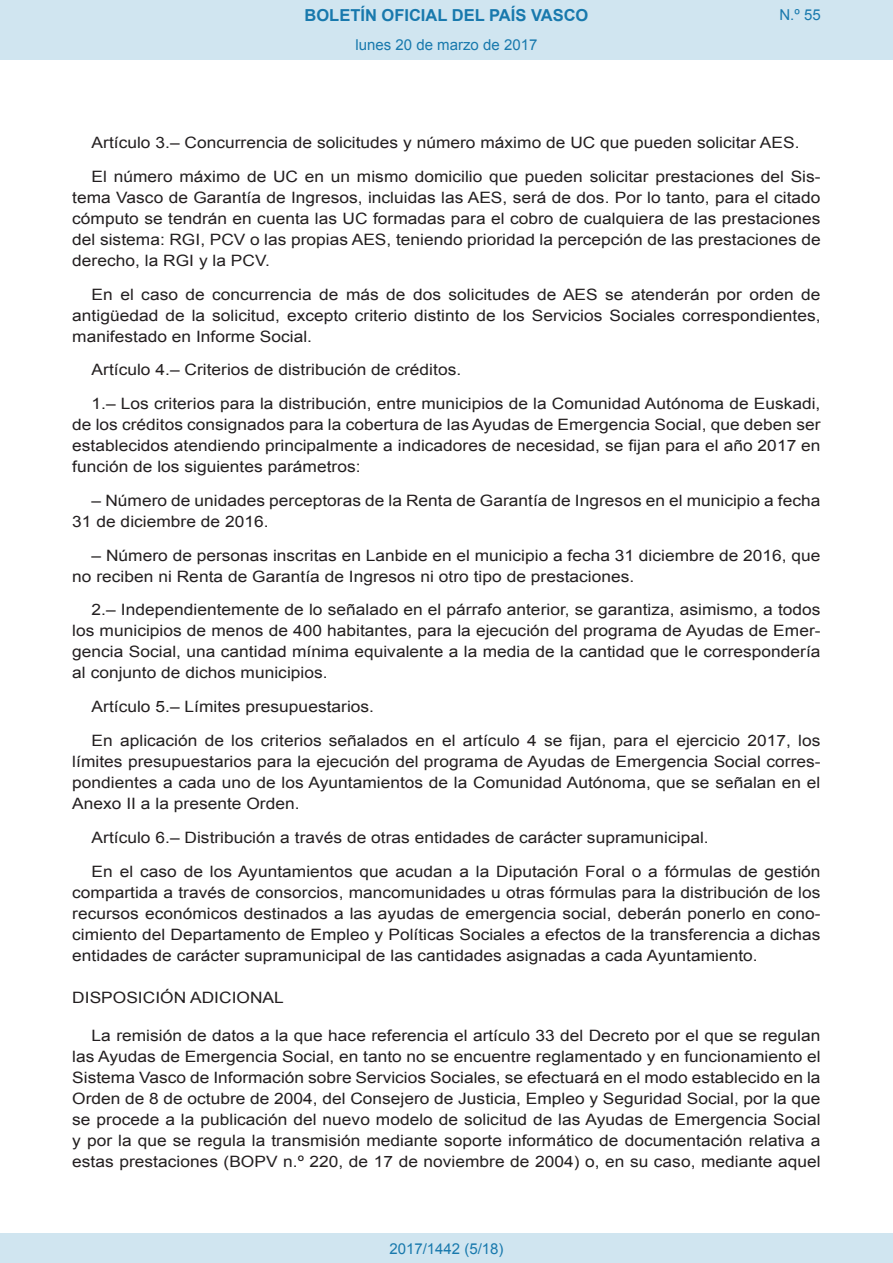
<style>
.page{position:relative;width:893px;height:1263px;background:#fff}
.page>*{position:absolute;margin:0;border:0;box-sizing:border-box;transform-origin:0 0}
.t1{font:700 16.5px "Arial";color:#1879ad}
.BOPVDetalle{font:15.6px/21px "Arial";color:#231f20;text-align:justify;scale:1.11 1}
.BOPVDisposicion{font:15.6px "Arial";color:#231f20;scale:1.11 1}
.Paginacion_Centro{font:15px "Arial";color:#1879ad}
</style>
<div class="page">
<div style="left:0;top:0;width:893px;height:60px;background:#d0e5f0"></div>
<div style="left:0;top:1233px;width:893px;height:30px;background:#d0e5f0"></div>
<p class="t1" style="left:305px;top:4px;width:285px">BOLETÍN OFICIAL DEL PAÍS VASCO</p>
<p class="Paginacion_Centro" style="left:356px;top:35px;width:183px">lunes 20 de marzo de 2017</p>
<p class="Paginacion_Centro" style="left:779px;top:5px;width:43px">N.º 55</p>
<p class="BOPVDetalle" style="left:92px;top:132px;width:639px">Artículo 3.– Concurrencia de solicitudes y número máximo de UC que pueden solicitar AES.</p>
<p class="BOPVDetalle" style="left:72px;top:166px;width:676px;text-indent:19px">El número máximo de UC en un mismo domicilio que pueden solicitar prestaciones del Sis&shy;tema Vasco de Garantía de Ingresos, incluidas las AES, será de dos. Por lo tanto, para el citado cómputo se tendrán en cuenta las UC formadas para el cobro de cualquiera de las prestaciones del sistema: RGI, PCV o las propias AES, teniendo prioridad la percepción de las prestaciones de derecho, la RGI y la PCV.</p>
<p class="BOPVDetalle" style="left:72px;top:284px;width:676px;text-indent:19px">En el caso de concurrencia de más de dos solicitudes de AES se atenderán por orden de antigüedad de la solicitud, excepto criterio distinto de los Servicios Sociales correspondientes, manifestado en Informe Social.</p>
<p class="BOPVDetalle" style="left:92px;top:360px;width:334px">Artículo 4.– Criterios de distribución de créditos.</p>
<p class="BOPVDetalle" style="left:72px;top:393px;width:676px;text-indent:19px">1.– Los criterios para la distribución, entre municipios de la Comunidad Autónoma de Euskadi, de los créditos consignados para la cobertura de las Ayudas de Emergencia Social, que deben ser establecidos atendiendo principalmente a indicadores de necesidad, se fijan para el año 2017 en función de los siguientes parámetros:</p>
<p class="BOPVDetalle" style="left:72px;top:490px;width:675px;text-indent:19px">– Número de unidades perceptoras de la Renta de Garantía de Ingresos en el municipio a fecha<br>31 de diciembre de 2016.</p>
<p class="BOPVDetalle" style="left:72px;top:545px;width:675px;text-indent:19px">– Número de personas inscritas en Lanbide en el municipio a fecha 31 diciembre de 2016, que no reciben ni Renta de Garantía de Ingresos ni otro tipo de prestaciones.</p>
<p class="BOPVDetalle" style="left:72px;top:600px;width:676px;text-indent:19px">2.– Independientemente de lo señalado en el párrafo anterior, se garantiza, asimismo, a todos los municipios de menos de 400 habitantes, para la ejecución del programa de Ayudas de Emer&shy;gencia Social, una cantidad mínima equivalente a la media de la cantidad que le correspondería al conjunto de dichos municipios.</p>
<p class="BOPVDetalle" style="left:92px;top:696px;width:256px">Artículo 5.– Límites presupuestarios.</p>
<p class="BOPVDetalle" style="left:72px;top:730px;width:676px;text-indent:19px">En aplicación de los criterios señalados en el artículo 4 se fijan, para el ejercicio 2017, los límites presupuestarios para la ejecución del programa de Ayudas de Emergencia Social corres&shy;pondientes a cada uno de los Ayuntamientos de la Comunidad Autónoma, que se señalan en el Anexo II a la presente Orden.</p>
<p class="BOPVDetalle" style="left:92px;top:827px;width:557px">Artículo 6.– Distribución a través de otras entidades de carácter supramunicipal.</p>
<p class="BOPVDetalle" style="left:72px;top:861px;width:676px;text-indent:19px">En el caso de los Ayuntamientos que acudan a la Diputación Foral o a fórmulas de gestión compartida a través de consorcios, mancomunidades u otras fórmulas para la distribución de los recursos económicos destinados a las ayudas de emergencia social, deberán ponerlo en cono&shy;cimiento del Departamento de Empleo y Políticas Sociales a efectos de la transferencia a dichas entidades de carácter supramunicipal de las cantidades asignadas a cada Ayuntamiento.</p>
<p class="BOPVDisposicion" style="left:72px;top:987px;width:192px">DISPOSICIÓN ADICIONAL</p>
<p class="BOPVDetalle" style="left:72px;top:1025px;width:676px;text-indent:19px">La remisión de datos a la que hace referencia el artículo 33 del Decreto por el que se regulan las Ayudas de Emergencia Social, en tanto no se encuentre reglamentado y en funcionamiento el Sistema Vasco de Información sobre Servicios Sociales, se efectuará en el modo establecido en la Orden de 8 de octubre de 2004, del Consejero de Justicia, Empleo y Seguridad Social, por la que se procede a la publicación del nuevo modelo de solicitud de las Ayudas de Emergencia Social y por la que se regula la transmisión mediante soporte informático de documentación relativa a estas prestaciones (BOPV n.º 220, de 17 de noviembre de 2004) o, en su caso, mediante aquel</p>
<p class="Paginacion_Centro" style="left:389px;top:1238px;width:116px">2017/1442 (5/18)</p>
</div>
